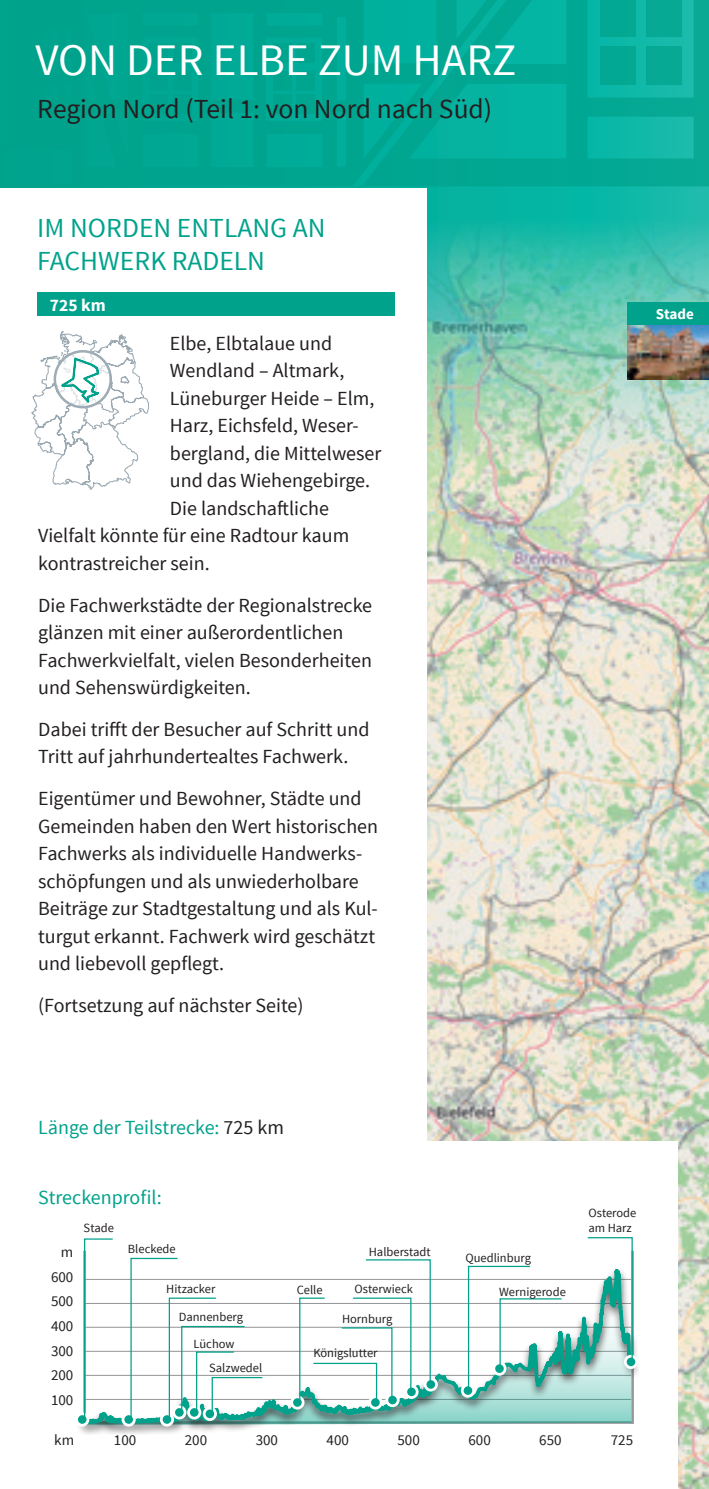
<style>
.page{position:relative;width:709px;height:1489px;background:#fff}
.page>*{position:absolute;margin:0;border:0;box-sizing:border-box;transform-origin:0 0}
.t1{font:45px "Source Sans Pro";color:#fff}
.t2{font:27.5px "Source Sans Pro";color:#231f20}
.t3{font:27.5px/33px "Source Sans Pro";color:#00a28b}
.t4{font:20px/27.5px "Source Sans Pro";color:#231f20}
.t5{font:20px "Source Sans Pro";color:#00a28b}
.t6{font:700 17.5px "Source Sans Pro";color:#fff}
.t7{font:15px "Source Sans Pro";color:#231f20}
.t8{font:700 15px "Source Sans Pro";color:#fff}
.t9{font:12.5px/15px "Source Sans Pro";color:#231f20}
.s1{color:#231f20}
</style>
<div class="page">
<img style="left:427px;top:478px;width:282px;height:1010px">
<div style="left:0;top:1141px;width:677px;height:347px;background:#fff"></div>
<img style="left:0;top:186px;width:709px;height:292px">
<svg style="left:352px;top:186px;width:10px;height:2px"></svg>
<svg style="left:0;top:0;width:362px;height:186px;background:#00a58f"></svg>
<svg style="left:362px;top:0;width:347px;height:186px;background:#05ad9a"></svg>
<div style="left:173px;top:95px;width:19px;height:19px;background:#00a28b"></div>
<div style="left:273px;top:95px;width:18px;height:19px;background:#00a28b"></div>
<div style="left:173px;top:71px;width:19px;height:19px;background:#00a28b"></div>
<div style="left:149px;top:43px;width:18px;height:20px;background:#00a28b"></div>
<div style="left:149px;top:71px;width:18px;height:19px;background:#00a28b"></div>
<div style="left:149px;top:95px;width:18px;height:19px;background:#00a28b"></div>
<div style="left:273px;top:71px;width:18px;height:19px;background:#00a28b"></div>
<div style="left:296px;top:95px;width:19px;height:19px;background:#00a28b"></div>
<div style="left:273px;top:43px;width:18px;height:20px;background:#00a28b"></div>
<div style="left:296px;top:43px;width:19px;height:20px;background:#00a28b"></div>
<div style="left:296px;top:71px;width:19px;height:19px;background:#00a28b"></div>
<div style="left:173px;top:43px;width:19px;height:20px;background:#00a28b"></div>
<div style="left:0;top:188px;width:427px;height:968px;background:#fff"></div>
<div style="left:37px;top:292px;width:357px;height:23px;background:#00a28b"></div>
<svg style="left:31px;top:331px;width:118px;height:159px"></svg>
<div style="left:627px;top:302px;width:82px;height:24px;background:#00a28b"></div>
<img style="left:627px;top:326px;width:82px;height:53px">
<svg style="left:81px;top:1028px;width:554px;height:406px"></svg>
<div style="left:123px;top:1413px;width:11px;height:11px;background:#00a28b;border-radius:50%"></div>
<div style="left:122px;top:1412px;width:14px;height:14px;border:3px solid #fff;border-radius:50%"></div>
<div style="left:292px;top:1396px;width:11px;height:11px;background:#00a28b;border-radius:50%"></div>
<div style="left:290px;top:1395px;width:14px;height:14px;border:3px solid #fff;border-radius:50%"></div>
<div style="left:370px;top:1396px;width:11px;height:11px;background:#00a28b;border-radius:50%"></div>
<div style="left:368px;top:1395px;width:14px;height:14px;border:3px solid #fff;border-radius:50%"></div>
<div style="left:161px;top:1413px;width:12px;height:11px;background:#00a28b;border-radius:50%"></div>
<div style="left:160px;top:1412px;width:14px;height:14px;border:3px solid #fff;border-radius:50%"></div>
<div style="left:462px;top:1384px;width:11px;height:12px;background:#00a28b;border-radius:50%"></div>
<div style="left:461px;top:1383px;width:14px;height:14px;border:3px solid #fff;border-radius:50%"></div>
<svg style="left:467px;top:1265px;width:96px;height:127px"></svg>
<div style="left:625px;top:1355px;width:11px;height:12px;background:#00a28b;border-radius:50%"></div>
<div style="left:624px;top:1354px;width:14px;height:14px;border:3px solid #fff;border-radius:50%"></div>
<svg style="left:586px;top:1236px;width:47px;height:127px"></svg>
<svg style="left:130px;top:1257px;width:133px;height:164px"></svg>
<div style="left:425px;top:1378px;width:11px;height:11px;background:#00a28b;border-radius:50%"></div>
<div style="left:424px;top:1377px;width:14px;height:14px;border:3px solid #fff;border-radius:50%"></div>
<div style="left:385px;top:1392px;width:14px;height:14px;border:3px solid #fff;border-radius:50%"></div>
<svg style="left:298px;top:1258px;width:133px;height:146px"></svg>
<div style="left:76px;top:1413px;width:12px;height:11px;background:#00a28b;border-radius:50%"></div>
<div style="left:75px;top:1412px;width:14px;height:14px;border:3px solid #fff;border-radius:50%"></div>
<svg style="left:83px;top:1237px;width:31px;height:184px"></svg>
<p class="t1" style="left:35px;top:32px;width:482px">VON DER ELBE ZUM HARZ</p>
<p class="t2" style="left:37px;top:92px;width:456px">Region Nord (Teil 1: von Nord nach Süd)</p>
<p class="t3" style="left:37px;top:211px;width:290px">IM NORDEN ENTLANG AN<br>FACHWERK RADELN</p>
<p class="t6" style="left:50px;top:293px;width:57px">725 km</p>
<p class="t4" style="left:170px;top:329px;width:164px">Elbe, Elbtalaue und</p>
<p class="t4" style="left:170px;top:357px;width:176px">Wendland – Altmark,</p>
<p class="t4" style="left:170px;top:384px;width:206px">Lüneburger Heide – Elm,</p>
<p class="t4" style="left:170px;top:412px;width:190px">Harz, Eichsfeld, Weser-</p>
<p class="t4" style="left:170px;top:439px;width:213px">bergland, die Mittelweser</p>
<p class="t4" style="left:170px;top:467px;width:202px">und das Wiehengebirge.</p>
<p class="t4" style="left:170px;top:494px;width:161px">Die landschaftliche</p>
<p class="t4" style="left:38px;top:522px;width:313px">Vielfalt könnte für eine Radtour kaum</p>
<p class="t4" style="left:38px;top:549px;width:173px">kontrastreicher sein.</p>
<p class="t4" style="left:38px;top:591px;width:335px">Die Fachwerkstädte der Regionalstrecke glänzen mit einer außerordentlichen Fachwerkvielfalt, vielen Besonderheiten und Sehenswürdigkeiten.</p>
<p class="t4" style="left:38px;top:715px;width:333px">Dabei trifft der Besucher auf Schritt und<br>Tritt auf jahrhundertealtes Fachwerk.</p>
<p class="t4" style="left:38px;top:785px;width:341px">Eigentümer und Bewohner, Städte und Gemeinden haben den Wert historischen Fachwerks als individuelle Handwerks&shy;schöpfungen und als unwiederholbare Beiträge zur Stadtgestaltung und als Kul&shy;turgut erkannt. Fachwerk wird geschätzt und liebevoll gepflegt.</p>
<p class="t4" style="left:38px;top:991px;width:267px">(Fortsetzung auf nächster Seite)</p>
<p class="t8" style="left:655px;top:305px;width:40px">Stade</p>
<p class="t5" style="left:38px;top:1115px;width:247px">Länge der Teilstrecke: <span class="s1">725 km</span></p>
<p class="t5" style="left:38px;top:1184px;width:125px">Streckenprofil:</p>
<p class="t7" style="left:61px;top:1242px;width:14px">m</p>
<p class="t7" style="left:51px;top:1267px;width:24px">600</p>
<p class="t7" style="left:51px;top:1291px;width:24px">500</p>
<p class="t7" style="left:51px;top:1316px;width:24px">400</p>
<p class="t7" style="left:51px;top:1341px;width:24px">300</p>
<p class="t7" style="left:51px;top:1365px;width:24px">200</p>
<p class="t7" style="left:51px;top:1390px;width:24px">100</p>
<p class="t9" style="left:84px;top:1220px;width:32px">Stade</p>
<p class="t9" style="left:128px;top:1241px;width:49px">Bleckede</p>
<p class="t9" style="left:166px;top:1281px;width:51px">Hitzacker</p>
<p class="t9" style="left:179px;top:1309px;width:66px">Dannenberg</p>
<p class="t9" style="left:193px;top:1336px;width:42px">Lüchow</p>
<p class="t9" style="left:209px;top:1360px;width:55px">Salzwedel</p>
<p class="t9" style="left:297px;top:1282px;width:27px">Celle</p>
<p class="t9" style="left:369px;top:1244px;width:63px">Halberstadt</p>
<p class="t9" style="left:354px;top:1281px;width:60px">Osterwieck</p>
<p class="t9" style="left:342px;top:1310px;width:52px">Hornburg</p>
<p class="t9" style="left:313px;top:1344px;width:66px">Königslutter</p>
<p class="t9" style="left:465px;top:1249px;width:67px">Quedlinburg</p>
<p class="t9" style="left:499px;top:1283px;width:68px">Wernigerode</p>
<p class="t9" style="left:588px;top:1205px;width:49px">Osterode am Harz</p>
<p class="t7" style="left:54px;top:1430px;width:21px">km</p>
<p class="t7" style="left:114px;top:1430px;width:24px">100</p>
<p class="t7" style="left:185px;top:1430px;width:24px">200</p>
<p class="t7" style="left:256px;top:1430px;width:24px">300</p>
<p class="t7" style="left:326px;top:1430px;width:24px">400</p>
<p class="t7" style="left:397px;top:1430px;width:24px">500</p>
<p class="t7" style="left:468px;top:1430px;width:24px">600</p>
<p class="t7" style="left:539px;top:1430px;width:24px">650</p>
<p class="t7" style="left:611px;top:1430px;width:24px">725</p>
</div>
